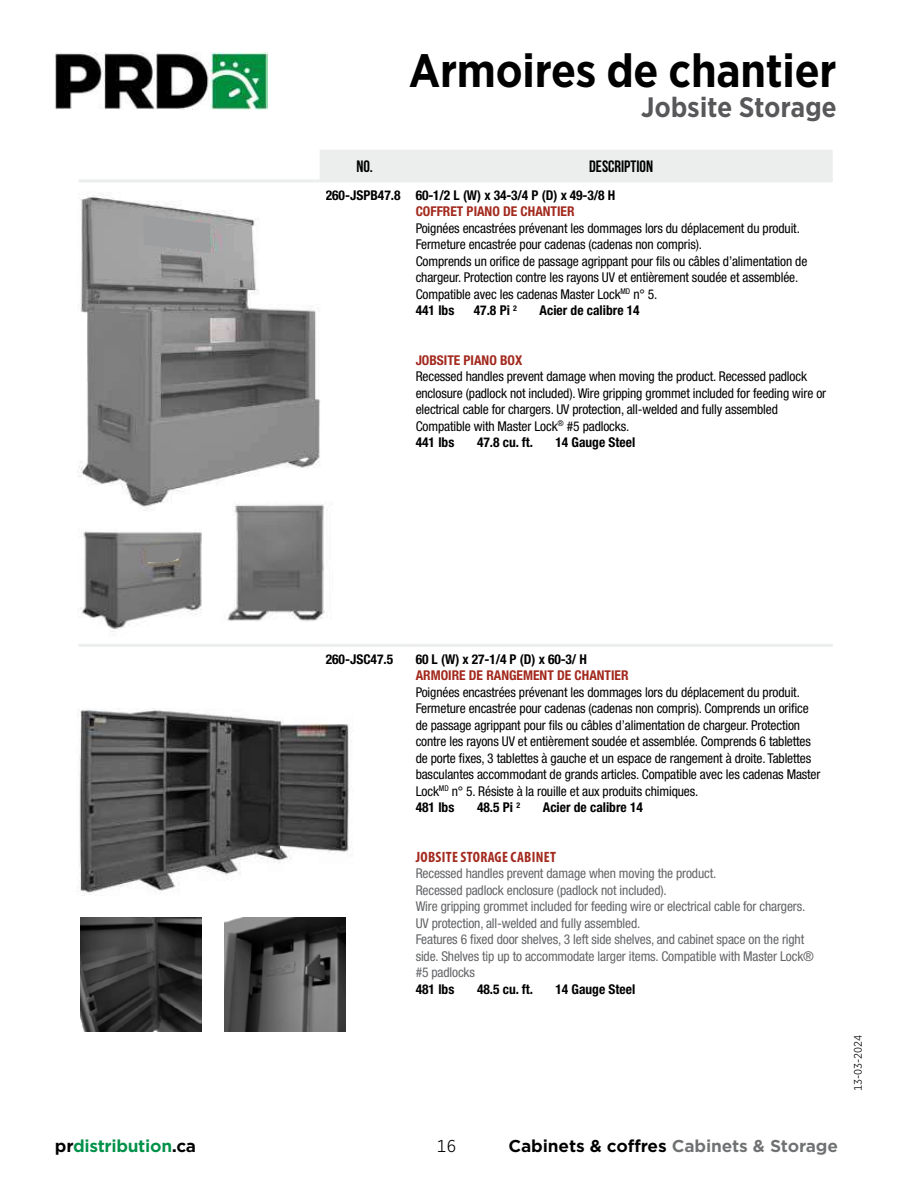
<style>
.page{position:relative;width:918px;height:1188px;background:#fff}
.page>*{position:absolute;margin:0;border:0;box-sizing:border-box;transform-origin:0 0}
.t1{font:700 45px "Gotham Narrow Office";letter-spacing:-.02em;color:#000}
.t2{font:700 27px "Gotham Narrow Office";letter-spacing:-.01em;color:#58585a}
.t3{font:700 16.5px "Gotham Office";letter-spacing:-.01em;color:#000}
.t4{font:700 16.5px "Gotham Office";letter-spacing:-.02em;color:#009149}
.t5{font:16.5px "Bebas Neue";color:#000}
.t6{font:16.5px "Gotham Narrow Office";color:#000}
.t7{font:700 condensed 15px "Myriad Pro";letter-spacing:.02em;color:#a3291e}
.t8{font:condensed 13.5px/16.5px "Helvetica Neue LT Std";letter-spacing:-.01em;color:#000}
.t9{font:condensed 13.5px/16.5px "Helvetica Neue LT Std";letter-spacing:-.01em;color:#646567}
.t10{font:700 condensed 13.5px "Helvetica Neue LT Std";color:#000}
.t11{font:700 condensed 13.5px "Helvetica Neue LT Std";color:#a3291e}
.t12{font:10.5px "Gotham Narrow Office";letter-spacing:-.01em;color:#000}
.s1{font-weight:700}
.s2{color:#000}
.s3{color:#707172}
</style>
<div class="page">
<img style="left:55px;top:53px;width:212px;height:56px">
<div style="left:320px;top:150px;width:513px;height:29px;background:#eceded"></div>
<hr style="left:79px;top:179px;width:241px;height:3px;background:#eceded">
<hr style="left:320px;top:179px;width:90px;height:3px;background:#eceded">
<hr style="left:410px;top:179px;width:423px;height:3px;background:#eceded">
<hr style="left:79px;top:644px;width:241px;height:3px;background:#eceded">
<hr style="left:320px;top:644px;width:90px;height:3px;background:#eceded">
<hr style="left:410px;top:644px;width:423px;height:3px;background:#eceded">
<img style="left:78px;top:193px;width:242px;height:318px">
<img style="left:80px;top:531px;width:122px;height:101px">
<img style="left:210px;top:501px;width:117px;height:120px">
<svg style="left:147px;top:544px;width:45px;height:24px"></svg>
<img style="left:77px;top:708px;width:274px;height:187px">
<img style="left:80px;top:917px;width:121px;height:115px">
<img style="left:224px;top:917px;width:121px;height:115px">
<svg style="left:144px;top:215px;width:66px;height:38px;background:#9e9fa0"></svg>
<h1 class="t1" style="left:408px;top:41px;width:430px">Armoires de chantier</h1>
<h2 class="t2" style="left:641px;top:89px;width:198px">Jobsite Storage</h2>
<p class="t5" style="left:356px;top:157px;width:18px">NO.</p>
<p class="t5" style="left:589px;top:157px;width:65px">DESCRIPTION</p>
<p class="t10" style="left:326px;top:187px;width:291px">260-JSPB47.8 60-1/2 L (W) x 34-3/4 P (D) x 49-3/8 H</p>
<p class="t11" style="left:416px;top:203px;width:160px">COFFRET PIANO DE CHANTIER</p>
<p class="t8" style="left:416px;top:219px;width:393px">Poignées encastrées prévenant les dommages lors du déplacement du produit.<br>Fermeture encastrée pour cadenas (cadenas non compris).<br>Comprends un orifice de passage agrippant pour fils ou câbles d’alimentation de chargeur. Protection contre les rayons UV et entièrement soudée et assemblée.<br>Compatible avec les cadenas Master Lock<sup>MD</sup> n° 5.<br><span class="s1">441 lbs</span></p>
<p class="t10" style="left:474px;top:302px;width:45px">47.8 Pi <sup>2</sup></p>
<p class="t10" style="left:540px;top:302px;width:102px">Acier de calibre 14</p>
<p class="t11" style="left:416px;top:352px;width:108px">JOBSITE PIANO BOX</p>
<p class="t8" style="left:416px;top:368px;width:412px">Recessed handles prevent damage when moving the product. Recessed padlock enclosure (padlock not included). Wire gripping grommet included for feeding wire or electrical cable for chargers. UV protection, all-welded and fully assembled Compatible with Master Lock<sup>®</sup> #5 padlocks.<br><span class="s1">441 lbs</span></p>
<p class="t10" style="left:477px;top:434px;width:58px">47.8 cu. ft.</p>
<p class="t10" style="left:555px;top:434px;width:81px">14 Gauge Steel</p>
<p class="t10" style="left:326px;top:651px;width:69px">260-JSC47.5</p>
<p class="t10" style="left:416px;top:651px;width:173px">60 L (W) x 27-1/4 P (D) x 60-3/ H</p>
<p class="t11" style="left:416px;top:667px;width:214px">ARMOIRE DE RANGEMENT DE CHANTIER</p>
<p class="t8" style="left:416px;top:684px;width:406px">Poignées encastrées prévenant les dommages lors du déplacement du produit.<br>Fermeture encastrée pour cadenas (cadenas non compris). Comprends un orifice de passage agrippant pour fils ou câbles d’alimentation de chargeur. Protection contre les rayons UV et entièrement soudée et assemblée. Comprends 6 tablettes de porte fixes, 3 tablettes à gauche et un espace de rangement à droite. Tablettes basculantes accommodant de grands articles. Compatible avec les cadenas Master Lock<sup>MD</sup> n° 5. Résiste à la rouille et aux produits chimiques.<br><span class="s1">481 lbs</span></p>
<p class="t10" style="left:477px;top:799px;width:45px">48.5 Pi <sup>2</sup></p>
<p class="t10" style="left:543px;top:799px;width:102px">Acier de calibre 14</p>
<p class="t7" style="left:416px;top:848px;width:142px">JOBSITE STORAGE CABINET</p>
<p class="t9" style="left:416px;top:865px;width:400px">Recessed handles prevent damage when moving the product.<br>Recessed padlock enclosure (padlock not included).<br>Wire gripping grommet included for feeding wire or electrical cable for chargers.<br>UV protection, all-welded and fully assembled.<br>Features 6 fixed door shelves, 3 left side shelves, and cabinet space on the right side. Shelves tip up to accommodate larger items. Compatible with Master Lock® #5 padlocks</p>
<p class="t10" style="left:416px;top:981px;width:40px">481 lbs</p>
<p class="t10" style="left:477px;top:981px;width:58px">48.5 cu. ft.</p>
<p class="t10" style="left:555px;top:981px;width:81px">14 Gauge Steel</p>
<p class="t12" style="left:851px;top:1091px;width:57px;rotate:-90deg">13-03-2024</p>
<p class="t4" style="left:55px;top:1135px;width:143px"><span class="s2">pr</span>distribution<span class="s2">.ca</span></p>
<p class="t6" style="left:437px;top:1135px;width:21px">16</p>
<p class="t3" style="left:509px;top:1135px;width:331px">Cabinets &amp; coffres <span class="s3">Cabinets &amp; Storage</span></p>
</div>
